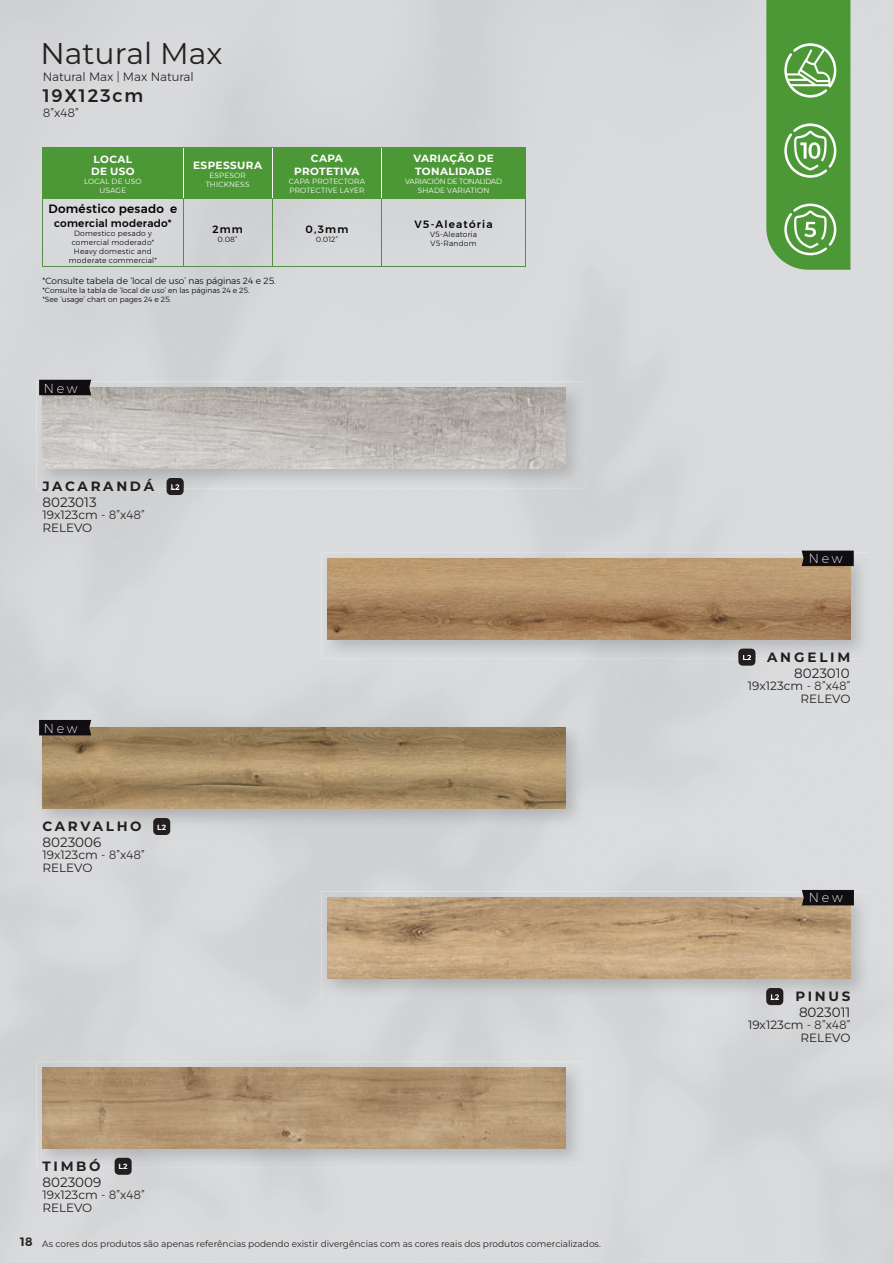
<style>
.page{position:relative;width:893px;height:1263px;background:#d8d9db}
.page>*{position:absolute;margin:0;border:0;box-sizing:border-box;transform-origin:0 0}
.t1{font:30px "Montserrat";color:#231f20}
.t2{font:500 18px "Montserrat";letter-spacing:.1em;color:#231f20}
.t3{font:700 13.5px/15.6px "Montserrat";letter-spacing:.2em;color:#231f20}
.t4{font:13.5px/15.8px "Montserrat";color:#231f20;text-align:right}
.t5{font:200 12.75px "Montserrat";letter-spacing:.22em;color:#fff}
.t6{font:12px/13px "Montserrat";color:#231f20}
.t7{font:300 12px "Montserrat";color:#231f20}
.t8{font:500 12px "Montserrat";letter-spacing:.025em;color:#000001}
.t9{font:600 12px "Montserrat";color:#231f20}
.t10{font:700 10.5px/12.9px "Montserrat";letter-spacing:.03em;color:#fff}
.t11{font:500 10.5px "Montserrat";letter-spacing:.03em;color:#000001}
.t12{font:500 10.5px "Montserrat";letter-spacing:.11em;color:#000001}
.t13{font:9px "Montserrat";color:#231f20}
.t14{font:300 9px "Montserrat";color:#000001}
.t15{font:300 7.5px/9px "Montserrat";letter-spacing:.015em;color:#000001}
.t16{font:300 7.5px/9px "Montserrat";letter-spacing:.02em;color:#fff;text-align:center}
.t17{font:300 7.5px/9px "Montserrat";letter-spacing:-.025em;color:#fff;text-align:center}
.t18{font:700 7.5px "Montserrat";color:#fff}
.s1{font-size:7.5px}
.s2{font-size:7.5px;color:#fff}
.s3{font-weight:400}
.s4{font-weight:300}
.s5{font-weight:700;font-size:7.5px;color:#fff}
.s6{font-weight:700}
</style>
<div class="page">
<img style="left:36px;top:1061px;width:549px;height:107px">
<img style="left:43px;top:1067px;width:523px;height:81px">
<div style="left:115px;top:1158px;width:17px;height:17px;background:#231f20;border-radius:4px"></div>
<svg style="left:766px;top:0;width:84px;height:270px;background:#62a34e"></svg>
<div style="left:766px;top:988px;width:17px;height:17px;background:#231f20;border-radius:4px"></div>
<img style="left:321px;top:891px;width:549px;height:107px">
<img style="left:766px;top:988px;width:17px;height:10px">
<svg style="left:771px;top:994px;width:8px;height:4px"></svg>
<img style="left:327px;top:897px;width:523px;height:81px">
<svg style="left:802px;top:890px;width:52px;height:15px"></svg>
<img style="left:36px;top:722px;width:549px;height:106px">
<img style="left:43px;top:728px;width:523px;height:80px">
<div style="left:153px;top:818px;width:17px;height:17px;background:#231f20;border-radius:4px"></div>
<div style="left:167px;top:478px;width:17px;height:17px;background:#231f20;border-radius:4px"></div>
<img style="left:36px;top:382px;width:549px;height:106px">
<img style="left:167px;top:478px;width:17px;height:10px">
<svg style="left:171px;top:484px;width:8px;height:4px"></svg>
<img style="left:43px;top:388px;width:523px;height:80px">
<div style="left:738px;top:649px;width:17px;height:17px;background:#231f20;border-radius:4px"></div>
<img style="left:321px;top:552px;width:549px;height:107px">
<img style="left:738px;top:649px;width:17px;height:10px">
<svg style="left:743px;top:655px;width:8px;height:4px"></svg>
<img style="left:327px;top:558px;width:523px;height:81px">
<svg style="left:802px;top:551px;width:52px;height:15px"></svg>
<svg style="left:39px;top:380px;width:52px;height:15px"></svg>
<svg style="left:39px;top:720px;width:52px;height:15px"></svg>
<div style="left:44px;top:148px;width:481px;height:50px;background:#4d9836"></div>
<hr style="left:43px;top:198px;width:1px;height:68px;background:#558f45">
<hr style="left:183px;top:198px;width:1px;height:68px;background:#558f45">
<hr style="left:272px;top:198px;width:1px;height:68px;background:#558f45">
<hr style="left:382px;top:198px;width:1px;height:68px;background:#558f45">
<hr style="left:525px;top:198px;width:1px;height:68px;background:#558f45">
<hr style="left:43px;top:266px;width:140px;height:1px;background:#558f45">
<hr style="left:183px;top:266px;width:89px;height:1px;background:#558f45">
<hr style="left:272px;top:266px;width:110px;height:1px;background:#558f45">
<hr style="left:382px;top:266px;width:144px;height:1px;background:#558f45">
<hr style="left:183px;top:148px;width:1px;height:50px;background:#fff">
<hr style="left:272px;top:148px;width:1px;height:50px;background:#fff">
<hr style="left:382px;top:148px;width:1px;height:50px;background:#fff">
<hr style="left:43px;top:147px;width:140px;height:1px;background:#4d9836">
<hr style="left:43px;top:148px;width:1px;height:50px;background:#4d9836">
<hr style="left:183px;top:147px;width:89px;height:1px;background:#4d9836">
<hr style="left:272px;top:147px;width:110px;height:1px;background:#4d9836">
<hr style="left:382px;top:147px;width:144px;height:1px;background:#4d9836">
<hr style="left:525px;top:148px;width:1px;height:50px;background:#4d9836">
<hr style="left:43px;top:198px;width:140px;height:1px;background:#4d9836">
<hr style="left:183px;top:198px;width:89px;height:1px;background:#4d9836">
<hr style="left:272px;top:198px;width:110px;height:1px;background:#4d9836">
<hr style="left:382px;top:198px;width:144px;height:1px;background:#4d9836">
<h1 class="t1" style="left:40px;top:33px;width:184px">Natural Max</h1>
<h2 class="t2" style="left:43px;top:81px;width:102px">19X123cm</h2>
<h3 class="t7" style="left:43px;top:103px;width:38px">8”x48”</h3>
<h3 class="t7" style="left:43px;top:68px;width:153px">Natural Max | Max Natural</h3>
<h3 class="t10" style="left:91px;top:152px;width:45px">LOCAL<br>DE USO</h3>
<p class="t16" style="left:84px;top:177px;width:59px">LOCAL DE USO<br>USAGE</p>
<h3 class="t8" style="left:48px;top:199px;width:130px">Doméstico pesado e</h3>
<h3 class="t11" style="left:54px;top:215px;width:119px">comercial moderado*</h3>
<p class="t15" style="left:69px;top:229px;width:90px;text-align:center">Domestico pesado y comercial moderado*<br>Heavy domestic and moderate commercial*</p>
<h3 class="t10" style="left:193px;top:158px;width:70px">ESPESSURA</h3>
<p class="t16" style="left:206px;top:171px;width:45px">ESPESOR<br>THICKNESS</p>
<h3 class="t11" style="left:212px;top:221px;width:32px">2mm</h3>
<p class="t15" style="left:218px;top:235px;width:22px">0.08”</p>
<p class="t14" style="left:43px;top:274px;width:235px">*Consulte tabela de ‘local de uso’ nas páginas 24 e 25<span class="s1">.</span></p>
<p class="t15" style="left:43px;top:285px;width:209px">*Consulte la tabla de ‘local de uso’ en las páginas 24 e 25. *See ‘usage’ chart on pages 24 e 25.</p>
<h3 class="t10" style="left:294px;top:152px;width:67px;text-align:center">CAPA<br>PROTETIVA</h3>
<p class="t16" style="left:289px;top:177px;width:78px;text-align:left">CAPA PROTECTORA<br>PROTECTIVE LAYER</p>
<h3 class="t11" style="left:306px;top:221px;width:44px">0,3mm</h3>
<p class="t15" style="left:316px;top:235px;width:24px">0.012”</p>
<h3 class="t5" style="left:44px;top:379px;width:35px">New</h3>
<h3 class="t3" style="left:43px;top:478px;width:139px">JACARANDÁ <span class="s2">L2<br></span><span class="s3">8023013</span></h3>
<h3 class="t6" style="left:43px;top:508px;width:104px">19x123cm <span class="s4">- 8”x48”<br></span>RELEVO</h3>
<h3 class="t10" style="left:413px;top:152px;width:82px">VARIAÇÃO DE<br>TONALIDADE</h3>
<p class="t17" style="left:405px;top:177px;width:98px">VARIACIÓN DE TONALIDAD<br>SHADE VARIATION</p>
<h3 class="t12" style="left:415px;top:216px;width:80px">V5-Aleatória</h3>
<p class="t15" style="left:430px;top:230px;width:48px">V5-Aleatoria<br>V5-Random</p>
<h3 class="t5" style="left:44px;top:719px;width:35px">New</h3>
<h3 class="t3" style="left:42px;top:818px;width:101px">CARVALHO</h3>
<h3 class="t4" style="left:43px;top:834px;width:60px">8023006</h3>
<h3 class="t6" style="left:42px;top:848px;width:104px">19x123cm <span class="s4">- 8”x48”<br></span>RELEVO</h3>
<p class="t18" style="left:157px;top:821px;width:10px">L2</p>
<h3 class="t9" style="left:20px;top:1232px;width:14px">18</h3>
<h3 class="t3" style="left:43px;top:1157px;width:60px">TIMBÓ</h3>
<h3 class="t4" style="left:43px;top:1173px;width:60px">8023009</h3>
<h3 class="t6" style="left:43px;top:1187px;width:104px">19x123cm <span class="s4">- 8”x48”<br></span>RELEVO</h3>
<p class="t18" style="left:119px;top:1161px;width:10px">L2</p>
<p class="t13" style="left:42px;top:1238px;width:560px">As cores dos produtos são apenas referências podendo existir divergências com as cores reais dos produtos comercializados.</p>
<h3 class="t5" style="left:809px;top:549px;width:35px">New</h3>
<h3 class="t3" style="left:742px;top:649px;width:110px;text-align:right"><span class="s2">L2</span> ANGELIM<br><span class="s3">8023010</span></h3>
<h3 class="t6" style="left:748px;top:679px;width:104px;text-align:right">19x123cm <span class="s4">- 8”x48”<br></span>RELEVO</h3>
<h3 class="t5" style="left:809px;top:888px;width:35px">New</h3>
<h3 class="t4" style="left:770px;top:988px;width:82px"><span class="s5">L2</span> <span class="s6">PINUS<br></span>8023011</h3>
<h3 class="t6" style="left:748px;top:1018px;width:104px;text-align:right">19x123cm <span class="s4">- 8”x48”<br></span>RELEVO</h3>
</div>
